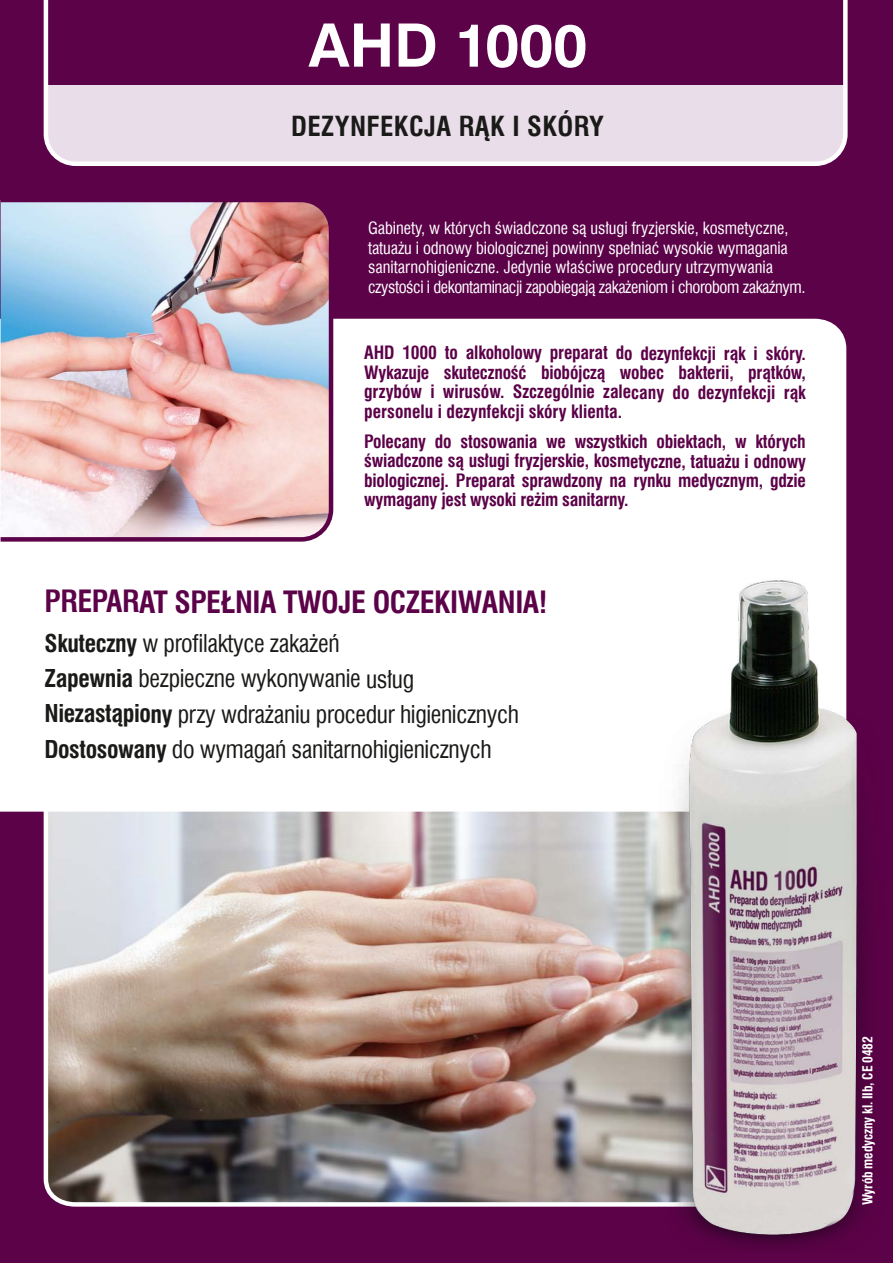
<style>
.page{position:relative;width:893px;height:1263px;background:#5c0248}
.page>*{position:absolute;margin:0;border:0;box-sizing:border-box;transform-origin:0 0}
.t1{font:700 60px "Swis 721 EU";color:#fff}
.t2{font:700 30px "Swis 721 Cn EU";letter-spacing:-.015em;color:#5c0248}
.t3{font:700 27px "Swis 721 Cn EU";letter-spacing:.015em;color:#1a1a18}
.t4{font:24px/35.2px "Swis 721 Cn EU";letter-spacing:-.015em;color:#1a1a18}
.t5{font:700 18px/19.5px "Swis 721 Cn EU";letter-spacing:-.005em;color:#5c0248;text-align:justify}
.t6{font:16.5px/19.5px "Swis 721 Cn EU";letter-spacing:-.01em;color:#fff}
.t7{font:700 13.5px "Swis 721 Cn EU";letter-spacing:-.015em;color:#fff}
.s1{font-weight:700}
</style>
<div class="page">
<div style="left:0;top:319px;width:846px;height:493px;background:#fff"></div>
<svg style="left:43px;top:0;width:805px;height:166px"></svg>
<img style="left:0;top:200px;width:336px;height:344px">
<img style="left:41px;top:805px;width:618px;height:402px">
<img style="left:659px;top:557px;width:208px;height:689px">
<h1 class="t1" style="left:308px;top:8px;width:280px">AHD 1000</h1>
<h3 class="t3" style="left:291px;top:110px;width:314px">DEZYNFEKCJA RĄK I SKÓRY</h3>
<p class="t6" style="left:368px;top:218px;width:439px">Gabinety, w których świadczone są usługi fryzjerskie, kosmetyczne, tatuażu i odnowy biologicznej powinny spełniać wysokie wymagania sanitarnohigieniczne. Jedynie właściwe procedury utrzymywania czystości i dekontaminacji zapobiegają zakażeniom i chorobom zakaźnym.</p>
<p class="t5" style="left:364px;top:344px;width:443px">AHD 1000 to alkoholowy preparat do dezynfekcji rąk i skóry.<br>Wykazuje skuteczność biobójczą wobec bakterii, prątków, grzybów i wirusów. Szczególnie zalecany do dezynfekcji rąk personelu i dezynfekcji skóry klienta.</p>
<p class="t5" style="left:364px;top:432px;width:443px">Polecany do stosowania we wszystkich obiektach, w których świadczone są usługi fryzjerskie, kosmetyczne, tatuażu i odnowy biologicznej. Preparat sprawdzony na rynku medycznym, gdzie wymagany jest wysoki reżim sanitarny.</p>
<h2 class="t2" style="left:45px;top:584px;width:505px">PREPARAT SPEŁNIA TWOJE OCZEKIWANIA!</h2>
<h3 class="t4" style="left:44px;top:626px;width:476px"><span class="s1">Skuteczny</span> w profilaktyce zakażeń<br><span class="s1">Zapewnia</span> bezpieczne wykonywanie usług <span class="s1">Niezastąpiony</span> przy wdrażaniu procedur higienicznych <span class="s1">Dostosowany</span> do wymagań sanitarnohigienicznych</h3>
<p class="t7" style="left:859px;top:1205px;width:171px;rotate:-90deg">Wyrób medyczny kl. IIb, CE 0482</p>
</div>
